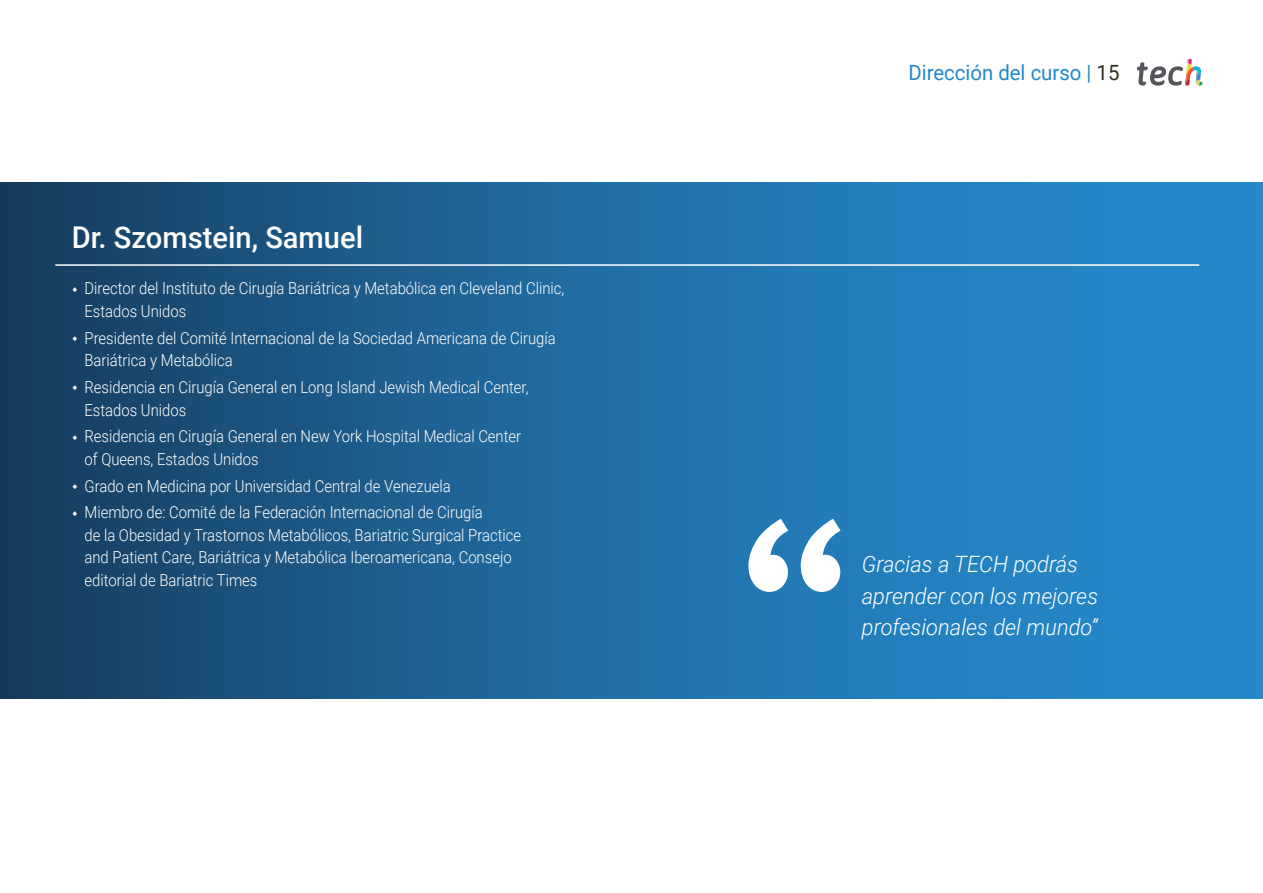
<style>
.page{position:relative;width:1263px;height:893px;background:#fff}
.page>*{position:absolute;margin:0;border:0;box-sizing:border-box;transform-origin:0 0}
.t1{font:500 30px "Roboto";color:#fff}
.t2{font:italic 300 22.5px/31.5px "Roboto";color:#fff}
.t3{font:21px "Roboto";color:#2488c9}
.t4{font:300 16.5px/22.5px "Roboto";color:#fff;scale:.9 1}
.s1{color:#312e20}
</style>
<div class="page">
<div style="left:0;top:182px;width:1263px;height:516px;background:linear-gradient(to right,#184267,#2793d9)"></div>
<svg style="left:748px;top:519px;width:92px;height:73px"></svg>
<hr style="left:55px;top:264px;width:1144px;height:2px;background:#fff">
<svg style="left:1137px;top:59px;width:65px;height:27px"></svg>
<svg style="left:73px;top:287px;width:4px;height:5px"></svg>
<svg style="left:73px;top:336px;width:4px;height:5px"></svg>
<svg style="left:73px;top:385px;width:4px;height:5px"></svg>
<svg style="left:73px;top:435px;width:4px;height:5px"></svg>
<svg style="left:73px;top:484px;width:4px;height:5px"></svg>
<svg style="left:73px;top:511px;width:4px;height:5px"></svg>
<h1 class="t1" style="left:72px;top:216px;width:293px">Dr. Szomstein, Samuel</h1>
<p class="t4" style="left:85px;top:277px;width:535px">Director del Instituto de Cirugía Bariátrica y Metabólica en Cleveland Clinic,<br>Estados Unidos</p>
<p class="t4" style="left:85px;top:326px;width:525px">Presidente del Comité Internacional de la Sociedad Americana de Cirugía<br>Bariátrica y Metabólica</p>
<p class="t4" style="left:85px;top:375px;width:495px">Residencia en Cirugía General en Long Island Jewish Medical Center,<br>Estados Unidos</p>
<p class="t4" style="left:85px;top:424px;width:487px">Residencia en Cirugía General en New York Hospital Medical Center of Queens, Estados Unidos</p>
<p class="t4" style="left:85px;top:472px;width:444px;line-height:26.7px">Grado en Medicina por Universidad Central de Venezuela<br>Miembro de: Comité de la Federación Internacional de Cirugía</p>
<p class="t4" style="left:85px;top:523px;width:487px">de la Obesidad y Trastornos Metabólicos, Bariatric Surgical Practice and Patient Care, Bariátrica y Metabólica Iberoamericana, Consejo editorial de Bariatric Times</p>
<p class="t3" style="left:908px;top:57px;width:213px">Dirección del curso | <span class="s1">15</span></p>
<h2 class="t2" style="left:862px;top:548px;width:238px">Gracias a TECH podrás aprender con los mejores profesionales del mundo”</h2>
</div>
